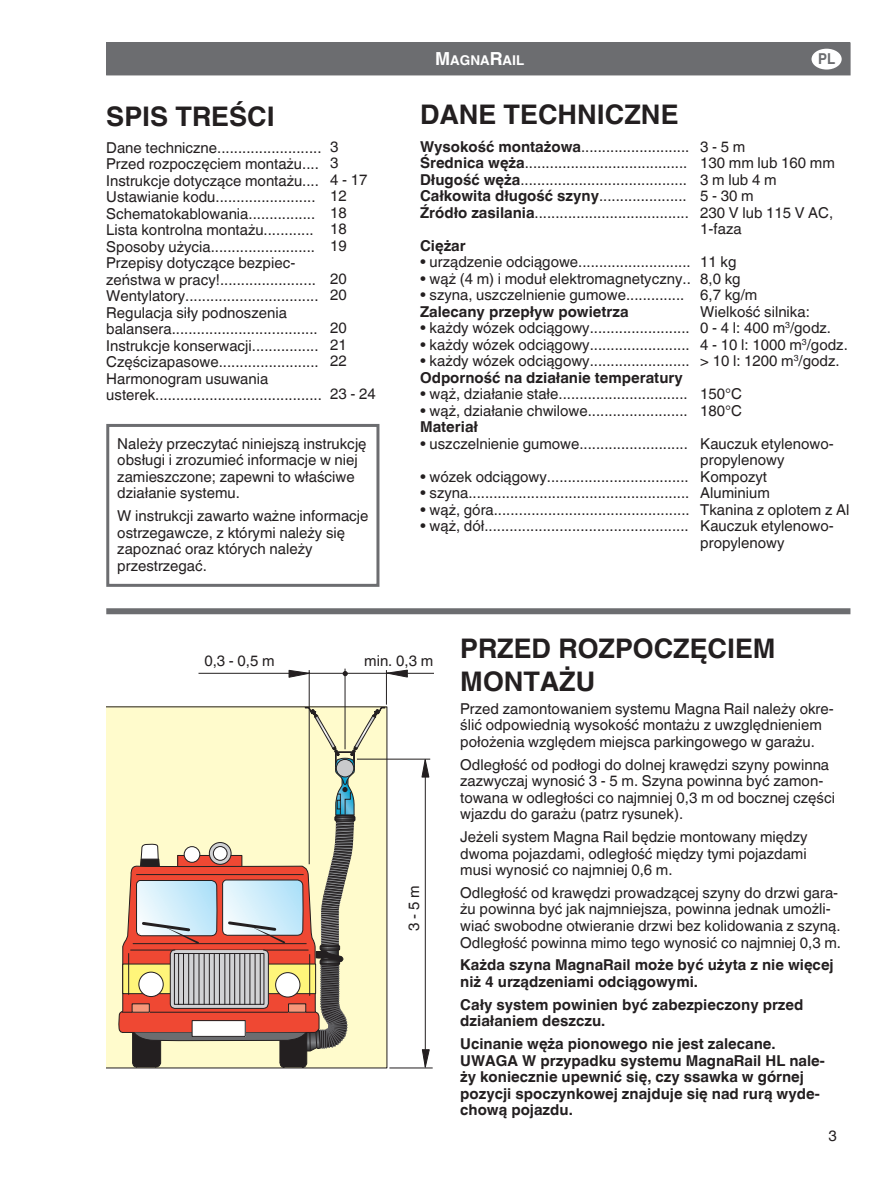
<style>
.page{position:relative;width:893px;height:1191px;background:#fff}
.page>*{position:absolute;margin:0;border:0;box-sizing:border-box;transform-origin:0 0}
.t1{font:700 27px/32.4px "Helvetica Linotype";color:#231f20}
.t2{font:15px/16.5px "Helvetica Linotype";color:#231f20}
.t3{font:700 15px/16.5px "Helvetica Linotype";color:#231f20}
.t4{font:700 15px "Helvetica Linotype";color:#6c6d70;scale:.9 1}
.t5{font:700 13.5px "Helvetica Linotype";color:#fff}
.s1{font-size:18px}
.s2{font-weight:700}
</style>
<div class="page">
<div style="left:107px;top:43px;width:743px;height:32px;background:#6c6d70"></div>
<div style="left:812px;top:49px;width:30px;height:21px;background:#fff;border-radius:50%"></div>
<svg style="left:106px;top:706px;width:281px;height:362px;background:#eeeabf"></svg>
<hr style="left:425px;top:763px;width:1px;height:304px;background:#231f20">
<svg style="left:421px;top:758px;width:9px;height:20px"></svg>
<svg style="left:422px;top:1048px;width:8px;height:19px"></svg>
<hr style="left:309px;top:670px;width:1px;height:194px;background:#231f20">
<hr style="left:199px;top:673px;width:235px;height:1px;background:#231f20">
<svg style="left:288px;top:669px;width:27px;height:9px"></svg>
<svg style="left:381px;top:669px;width:27px;height:9px"></svg>
<svg style="left:343px;top:671px;width:5px;height:5px"></svg>
<hr style="left:389px;top:1067px;width:44px;height:1px;background:#231f20">
<hr style="left:357px;top:759px;width:73px;height:1px;background:#231f20">
<hr style="left:345px;top:668px;width:1px;height:81px;background:#231f20">
<hr style="left:386px;top:670px;width:1px;height:34px;background:#231f20">
<svg style="left:118px;top:707px;width:267px;height:361px;background:#dbc7a9"></svg>
<div style="left:106px;top:424px;width:273px;height:163px;border:3px solid #6c6d70"></div>
<div style="left:106px;top:608px;width:744px;height:6px;background:#6c6d70"></div>
<h1 class="t1" style="left:106px;top:100px;width:170px">SPIS TREŚCI</h1>
<p class="t2" style="left:106px;top:139px;width:217px">Dane techniczne.........................<br>Przed rozpoczęciem montażu....<br>Instrukcje dotyczące montażu....<br>Ustawianie kodu........................<br>Schematokablowania................<br>Lista kontrolna montażu............<br>Sposoby użycia.........................<br>Przepisy dotyczące bezpiec&shy;zeństwa w pracy!.......................<br>Wentylatory................................<br>Regulacja siły podnoszenia balansera...................................<br>Instrukcje konserwacji................<br>Częścizapasowe........................<br>Harmonogram usuwania usterek........................................</p>
<p class="t2" style="left:330px;top:138px;width:39px">3<br>3<br>4 - 17<br>12<br>18<br>18<br>19</p>
<p class="t2" style="left:330px;top:270px;width:18px">20<br>20</p>
<p class="t2" style="left:330px;top:320px;width:18px;text-align:justify">20<br>21<br>22</p>
<p class="t2" style="left:330px;top:386px;width:47px">23 - 24</p>
<p class="t2" style="left:117px;top:435px;width:251px">Należy przeczytać niniejszą instrukcję obsługi i zrozumieć informacje w niej zamieszczone; zapewni to właściwe działanie systemu.</p>
<p class="t2" style="left:117px;top:508px;width:253px">W instrukcji zawarto ważne informacje ostrzegawcze, z którymi należy się zapoznać oraz których należy przestrzegać.</p>
<p class="t5" style="left:435px;top:52px;width:91px"><span class="s1">M</span>AGNA<span class="s1">R</span>AIL</p>
<p class="t4" style="left:818px;top:50px;width:20px">PL</p>
<h1 class="t1" style="left:420px;top:99px;width:260px">DANE TECHNICZNE</h1>
<p class="t2" style="left:420px;top:138px;width:271px"><span class="s2">Wysokość montażowa</span>..........................<br><span class="s2">Średnica węża</span>.......................................<br><span class="s2">Długość węża</span>........................................<br><span class="s2">Całkowita długość szyny</span>.....................<br><span class="s2">Źródło zasilania</span>.....................................</p>
<p class="t3" style="left:420px;top:237px;width:47px">Ciężar</p>
<p class="t2" style="left:420px;top:254px;width:272px">• urządzenie odciągowe...........................</p>
<p class="t2" style="left:420px;top:270px;width:272px">• wąż (4 m) i moduł elektromagnetyczny..</p>
<p class="t2" style="left:420px;top:287px;width:266px">• szyna, uszczelnienie gumowe..............</p>
<p class="t3" style="left:420px;top:303px;width:210px">Zalecany przepływ powietrza</p>
<p class="t2" style="left:420px;top:320px;width:271px">• każdy wózek odciągowy........................</p>
<p class="t2" style="left:420px;top:336px;width:271px">• każdy wózek odciągowy........................</p>
<p class="t2" style="left:420px;top:353px;width:271px">• każdy wózek odciągowy........................</p>
<p class="t3" style="left:420px;top:369px;width:264px">Odporność na działanie temperatury</p>
<p class="t2" style="left:420px;top:386px;width:269px">• wąż, działanie stałe...............................</p>
<p class="t2" style="left:420px;top:402px;width:269px">• wąż, działanie chwilowe........................</p>
<p class="t3" style="left:420px;top:419px;width:59px">Materiał</p>
<p class="t2" style="left:420px;top:435px;width:269px">• uszczelnienie gumowe..........................</p>
<p class="t2" style="left:420px;top:468px;width:270px">• wózek odciągowy..................................</p>
<p class="t2" style="left:420px;top:485px;width:271px">• szyna.....................................................</p>
<p class="t2" style="left:420px;top:501px;width:271px">• wąż, góra...............................................</p>
<p class="t2" style="left:420px;top:518px;width:270px">• wąż, dół.................................................</p>
<p class="t2" style="left:700px;top:138px;width:136px">3 - 5 m<br>130 mm lub 160 mm<br>3 m lub 4 m<br>5 - 30 m<br>230 V lub 115 V AC,<br>1-faza</p>
<p class="t2" style="left:700px;top:254px;width:149px">11 kg<br>8,0 kg<br>6,7 kg/m<br>Wielkość silnika:<br>0 - 4 l: 400 m<sup>3</sup>/godz.<br>4 - 10 l: 1000 m<sup>3</sup>/godz. &gt; 10 l: 1200 m<sup>3</sup>/godz.</p>
<p class="t2" style="left:700px;top:386px;width:43px">150°C<br>180°C</p>
<p class="t2" style="left:700px;top:435px;width:151px">Kauczuk etylenowo&shy;propylenowy<br>Kompozyt<br>Aluminium<br>Tkanina z oplotem z Al<br>Kauczuk etylenowo&shy;propylenowy</p>
<p class="t2" style="left:204px;top:652px;width:72px">0,3 - 0,5 m</p>
<p class="t2" style="left:364px;top:652px;width:70px">min. 0,3 m</p>
<p class="t2" style="left:406px;top:931px;width:47px;rotate:-90deg">3 - 5 m</p>
<h1 class="t1" style="left:460px;top:633px;width:317px">PRZED ROZPOCZĘCIEM<br>MONTAŻU</h1>
<p class="t2" style="left:460px;top:700px;width:375px">Przed zamontowaniem systemu Magna Rail należy okre&shy;ślić odpowiednią wysokość montażu z uwzględnieniem położenia względem miejsca parkingowego w garażu.</p>
<p class="t2" style="left:460px;top:756px;width:376px">Odległość od podłogi do dolnej krawędzi szyny powinna zazwyczaj wynosić 3 - 5 m. Szyna powinna być zamon&shy;towana w odległości co najmniej 0,3 m od bocznej części wjazdu do garażu (patrz rysunek).</p>
<p class="t2" style="left:460px;top:828px;width:349px;text-align:justify">Jeżeli system Magna Rail będzie montowany między dwoma pojazdami, odległość między tymi pojazdami musi wynosić co najmniej 0,6 m.</p>
<p class="t2" style="left:460px;top:884px;width:382px">Odległość od krawędzi prowadzącej szyny do drzwi gara&shy;żu powinna być jak najmniejsza, powinna jednak umożli&shy;wiać swobodne otwieranie drzwi bez kolidowania z szyną.<br>Odległość powinna mimo tego wynosić co najmniej 0,3 m.</p>
<p class="t3" style="left:460px;top:957px;width:375px">Każda szyna MagnaRail może być użyta z nie więcej niż 4 urządzeniami odciągowymi.</p>
<p class="t3" style="left:460px;top:996px;width:345px">Cały system powinien być zabezpieczony przed działaniem deszczu.</p>
<p class="t3" style="left:460px;top:1035px;width:366px">Ucinanie węża pionowego nie jest zalecane.<br>UWAGA W przypadku systemu MagnaRail HL nale&shy;ży koniecznie upewnić się, czy ssawka w górnej pozycji spoczynkowej znajduje się nad rurą wyde&shy;chową pojazdu.</p>
<p class="t2" style="left:828px;top:1127px;width:10px">3</p>
</div>
